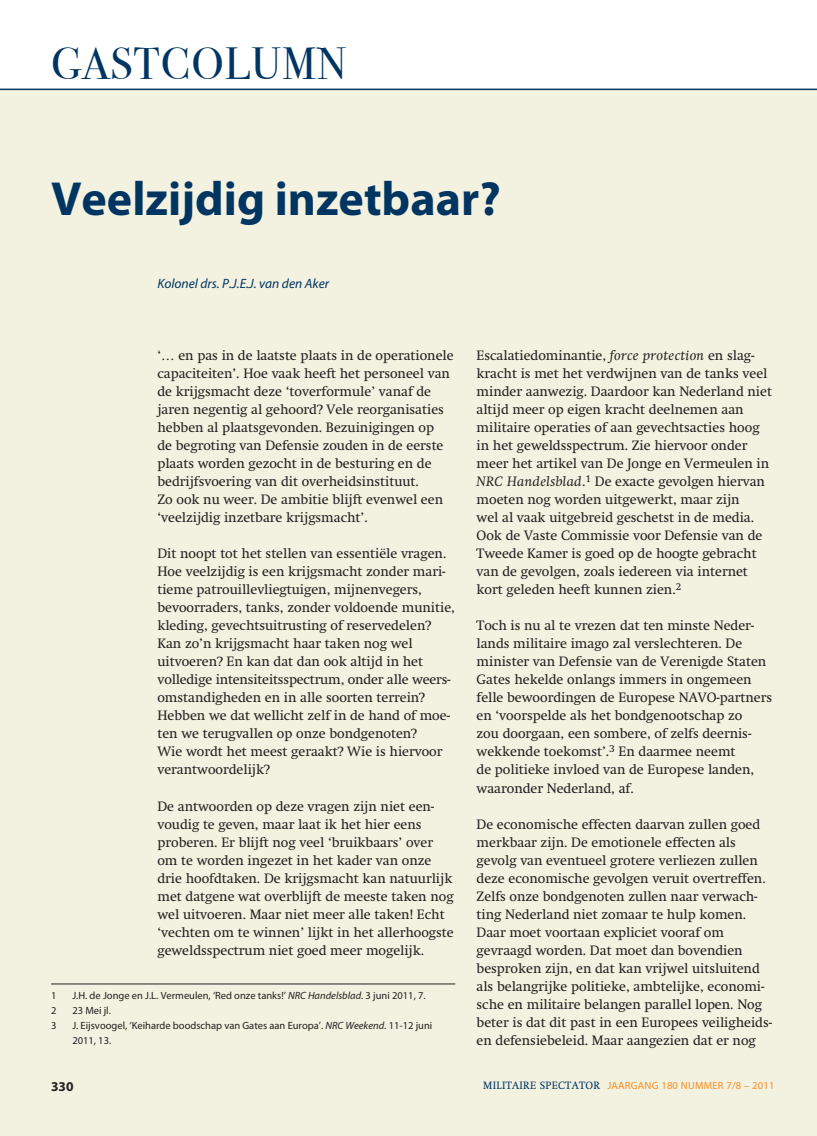
<style>
.page{position:relative;width:817px;height:1136px;background:#fff}
.page>*{position:absolute;margin:0;border:0;box-sizing:border-box;transform-origin:0 0}
.t1{font:700 48px "Myriad Pro";color:#003562}
.t2{font:45px "Bodoni Svty Two OSITCTT Book";letter-spacing:.02em;color:#003562}
.t3{font:13.5px/18px "Swift";color:#231f20}
.t4{font:italic 13.5px "Myriad Pro";color:#003562}
.t5{font:700 13.5px "Myriad Pro";color:#231f20}
.t6{font:10.5px/15px "Myriad Pro";color:#231f20}
.t7{font:10.5px "Myriad Pro";letter-spacing:.025em;color:#f68f1e}
.s1{font-style:italic}
.s2{font-family:"Swift";color:#003562}
</style>
<div class="page">
<div style="left:0;top:89px;width:816px;height:1046px;background:#f3f1e0"></div>
<hr style="left:0;top:89px;width:816px;height:1px;background:#003562">
<hr style="left:51px;top:983px;width:404px;height:1px;background:#231f20">
<h2 class="t2" style="left:51px;top:37px;width:297px">GASTCOLUMN</h2>
<h1 class="t1" style="left:51px;top:181px;width:451px">Veelzijdig inzetbaar?</h1>
<p class="t4" style="left:157px;top:278px;width:173px">Kolonel drs. P.J.E.J. van den Aker</p>
<p class="t3" style="left:157px;top:348px;width:298px">‘… en pas in de laatste plaats in de operationele capaciteiten’. Hoe vaak heeft het personeel van de krijgsmacht deze ‘toverformule’ vanaf de jaren negentig al gehoord? Vele reorganisaties hebben al plaatsgevonden. Bezuinigingen op<br>de begroting van Defensie zouden in de eerste plaats worden gezocht in de besturing en de bedrijfsvoering van dit overheidsinstituut.<br>Zo ook nu weer. De ambitie blijft evenwel een ‘veelzijdig inzetbare krijgsmacht’.</p>
<p class="t3" style="left:157px;top:546px;width:299px">Dit noopt tot het stellen van essentiële vragen.<br>Hoe veelzijdig is een krijgsmacht zonder mari&shy;tieme patrouillevliegtuigen, mijnenvegers, bevoorraders, tanks, zonder voldoende munitie, kleding, gevechtsuitrusting of reservedelen?<br>Kan zo’n krijgsmacht haar taken nog wel uitvoeren? En kan dat dan ook altijd in het volledige intensiteitsspectrum, onder alle weers&shy;omstandigheden en in alle soorten terrein?<br>Hebben we dat wellicht zelf in de hand of moe&shy;ten we terugvallen op onze bondgenoten?<br>Wie wordt het meest geraakt? Wie is hiervoor verantwoordelijk?</p>
<p class="t3" style="left:157px;top:798px;width:298px">De antwoorden op deze vragen zijn niet een&shy;voudig te geven, maar laat ik het hier eens proberen. Er blijft nog veel ‘bruikbaars’ over om te worden ingezet in het kader van onze drie hoofdtaken. De krijgsmacht kan natuurlijk met datgene wat overblijft de meeste taken nog wel uitvoeren. Maar niet meer alle taken! Echt ‘vechten om te winnen’ lijkt in het allerhoogste geweldsspectrum niet goed meer mogelijk.</p>
<p class="t6" style="left:51px;top:988px;width:7px">1</p>
<p class="t6" style="left:72px;top:988px;width:355px">J.H. de Jonge en J.L. Vermeulen, ‘Red onze tanks!’ <span class="s1">NRC Handelsblad</span>. 3 juni 2011, 7.</p>
<p class="t6" style="left:51px;top:1003px;width:7px">2</p>
<p class="t6" style="left:72px;top:1003px;width:40px">23 Mei jl.</p>
<p class="t6" style="left:51px;top:1018px;width:7px">3</p>
<p class="t6" style="left:72px;top:1018px;width:361px">J. Eijsvoogel, ‘Keiharde boodschap van Gates aan Europa’. <span class="s1">NRC Weekend</span>. 11-12 juni<br>2011, 13.</p>
<p class="t3" style="left:476px;top:348px;width:297px">Escalatiedominantie, <span class="s1">force protection</span> en slag&shy;kracht is met het verdwijnen van de tanks veel minder aanwezig. Daardoor kan Nederland niet altijd meer op eigen kracht deelnemen aan militaire operaties of aan gevechtsacties hoog in het geweldsspectrum. Zie hiervoor onder meer het artikel van De Jonge en Vermeulen in <span class="s1">NRC Handelsblad</span>.<sup>1</sup> De exacte gevolgen hiervan moeten nog worden uitgewerkt, maar zijn<br>wel al vaak uitgebreid geschetst in de media.<br>Ook de Vaste Commissie voor Defensie van de Tweede Kamer is goed op de hoogte gebracht van de gevolgen, zoals iedereen via internet kort geleden heeft kunnen zien.<sup>2</sup></p>
<p class="t3" style="left:476px;top:618px;width:297px">Toch is nu al te vrezen dat ten minste Neder&shy;lands militaire imago zal verslechteren. De minister van Defensie van de Verenigde Staten Gates hekelde onlangs immers in ongemeen felle bewoordingen de Europese NAVO-partners en ‘voorspelde als het bondgenootschap zo<br>zou doorgaan, een sombere, of zelfs deernis&shy;wekkende toekomst’.<sup>3</sup> En daarmee neemt<br>de politieke invloed van de Europese landen, waaronder Nederland, af.</p>
<p class="t3" style="left:476px;top:816px;width:297px">De economische effecten daarvan zullen goed merkbaar zijn. De emotionele effecten als gevolg van eventueel grotere verliezen zullen deze economische gevolgen veruit overtreffen.<br>Zelfs onze bondgenoten zullen naar verwach&shy;ting Nederland niet zomaar te hulp komen.<br>Daar moet voortaan expliciet vooraf om gevraagd worden. Dat moet dan bovendien besproken zijn, en dat kan vrijwel uitsluitend als belangrijke politieke, ambtelijke, economi&shy;sche en militaire belangen parallel lopen. Nog beter is dat dit past in een Europees veiligheids&shy;en defensiebeleid. Maar aangezien dat er nog</p>
<p class="t5" style="left:51px;top:1081px;width:24px">330</p>
<p class="t7" style="left:483px;top:1080px;width:292px"><span class="s2">MILITAIRE SPECTATOR</span> JAARGANG 180 NUMMER 7/8 – 2011</p>
</div>
